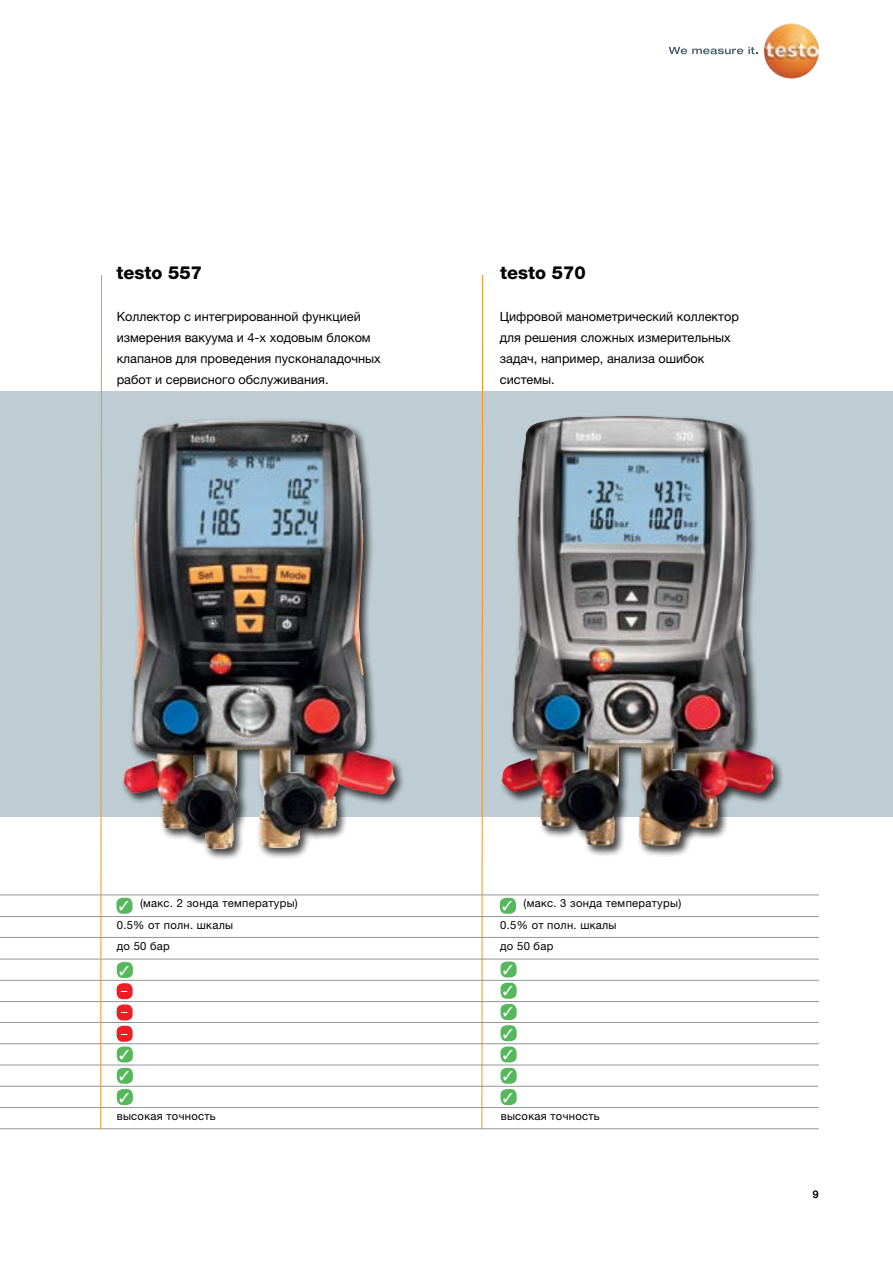
<style>
.page{position:relative;width:893px;height:1263px;background:#fff}
.page>*{position:absolute;margin:0;border:0;box-sizing:border-box;transform-origin:0 0}
.t1{font:800 18px "Helvetica Neue LTW1 G";color:#000}
.t2{font:12.75px/21px "Helvetica Neue LTW1 G";color:#000}
.t3{font:12.6px/21.3px "Helvetica Neue LTW1 G";color:#fff;text-align:justify}
.t4{font:11.25px/21.1px "Helvetica Neue LTW1 G";letter-spacing:.025em;color:#000}
.t5{font:10.5px "Helvetica Neue LTW1 G";color:#000}
.s1{color:#fff}
</style>
<div class="page">
<div style="left:0;top:391px;width:893px;height:425px;background:#beccd3"></div>
<div style="left:501px;top:414px;width:283px;height:443px;background:#000;opacity:.75"></div>
<img style="left:502px;top:416px;width:115px;height:430px">
<div style="left:121px;top:417px;width:285px;height:444px;background:#000;opacity:.75"></div>
<img style="left:123px;top:420px;width:141px;height:429px">
<img style="left:764px;top:23px;width:55px;height:56px;border-radius:27px">
<svg style="left:669px;top:47px;width:89px;height:7px"></svg>
<svg style="left:481px;top:275px;width:2px;height:855px"></svg>
<hr style="left:0;top:894px;width:819px;height:1px;background:#939598">
<hr style="left:0;top:937px;width:819px;height:1px;background:#939598">
<hr style="left:0;top:959px;width:819px;height:1px;background:#939598">
<hr style="left:0;top:916px;width:819px;height:1px;background:#939598">
<hr style="left:0;top:980px;width:819px;height:1px;background:#939598">
<hr style="left:0;top:1001px;width:819px;height:1px;background:#939598">
<hr style="left:0;top:1022px;width:819px;height:1px;background:#939598">
<hr style="left:0;top:1043px;width:819px;height:1px;background:#939598">
<hr style="left:0;top:1064px;width:819px;height:1px;background:#939598">
<hr style="left:0;top:1086px;width:818px;height:1px;background:#939598">
<hr style="left:0;top:1107px;width:819px;height:1px;background:#939598">
<hr style="left:0;top:1128px;width:819px;height:1px;background:#939598">
<div style="left:500px;top:898px;width:16px;height:16px;background:#55b85b;border-radius:6px"></div>
<div style="left:501px;top:1046px;width:16px;height:16px;background:#55b85b;border-radius:6px"></div>
<div style="left:501px;top:1025px;width:16px;height:16px;background:#55b85b;border-radius:6px"></div>
<div style="left:501px;top:1004px;width:16px;height:16px;background:#55b85b;border-radius:6px"></div>
<div style="left:501px;top:983px;width:16px;height:16px;background:#55b85b;border-radius:6px"></div>
<div style="left:501px;top:961px;width:16px;height:16px;background:#55b85b;border-radius:6px"></div>
<div style="left:501px;top:1068px;width:16px;height:16px;background:#55b85b;border-radius:6px"></div>
<svg style="left:100px;top:275px;width:2px;height:855px;background:#e9bb82"></svg>
<div style="left:116px;top:898px;width:17px;height:16px;background:#55b85b;border-radius:6px"></div>
<div style="left:117px;top:983px;width:16px;height:16px;background:#ed1d24;border-radius:6px"></div>
<div style="left:117px;top:1004px;width:16px;height:16px;background:#ed1d24;border-radius:6px"></div>
<div style="left:117px;top:1026px;width:16px;height:16px;background:#ed1d24;border-radius:6px"></div>
<div style="left:117px;top:1046px;width:16px;height:16px;background:#55b85b;border-radius:6px"></div>
<div style="left:117px;top:1068px;width:16px;height:16px;background:#55b85b;border-radius:6px"></div>
<div style="left:117px;top:962px;width:16px;height:16px;background:#55b85b;border-radius:6px"></div>
<div style="left:117px;top:1089px;width:16px;height:16px;background:#55b85b;border-radius:6px"></div>
<div style="left:501px;top:1089px;width:16px;height:16px;background:#55b85b;border-radius:6px"></div>
<svg style="left:120px;top:1061px;width:9px;height:8px"></svg>
<h1 class="t1" style="left:116px;top:262px;width:87px">testo 557</h1>
<p class="t2" style="left:117px;top:306px;width:266px">Коллектор с интегрированной функцией измерения вакуума и 4-х ходовым блоком клапанов для проведения пусконаладочных работ и сервисного обслуживания.</p>
<h1 class="t1" style="left:500px;top:262px;width:87px">testo 570</h1>
<p class="t2" style="left:500px;top:306px;width:240px">Цифровой манометрический коллектор для решения сложных измерительных задач, например, анализа ошибок системы.</p>
<p class="t4" style="left:119px;top:892px;width:180px"><span class="s1">✓</span> (макс. 2 зонда температуры)</p>
<p class="t4" style="left:502px;top:892px;width:180px"><span class="s1">✓</span> (макс. 3 зонда температуры)</p>
<p class="t4" style="left:117px;top:914px;width:118px">0.5% от полн. шкалы до 50 бар</p>
<p class="t4" style="left:500px;top:914px;width:118px">0.5% от полн. шкалы до 50 бар</p>
<p class="t3" style="left:121px;top:980px;width:8px">– – –</p>
<p class="t4" style="left:117px;top:1105px;width:101px">высокая точность</p>
<p class="t4" style="left:501px;top:1105px;width:101px">высокая точность</p>
<p class="t5" style="left:813px;top:1188px;width:7px">9</p>
</div>
